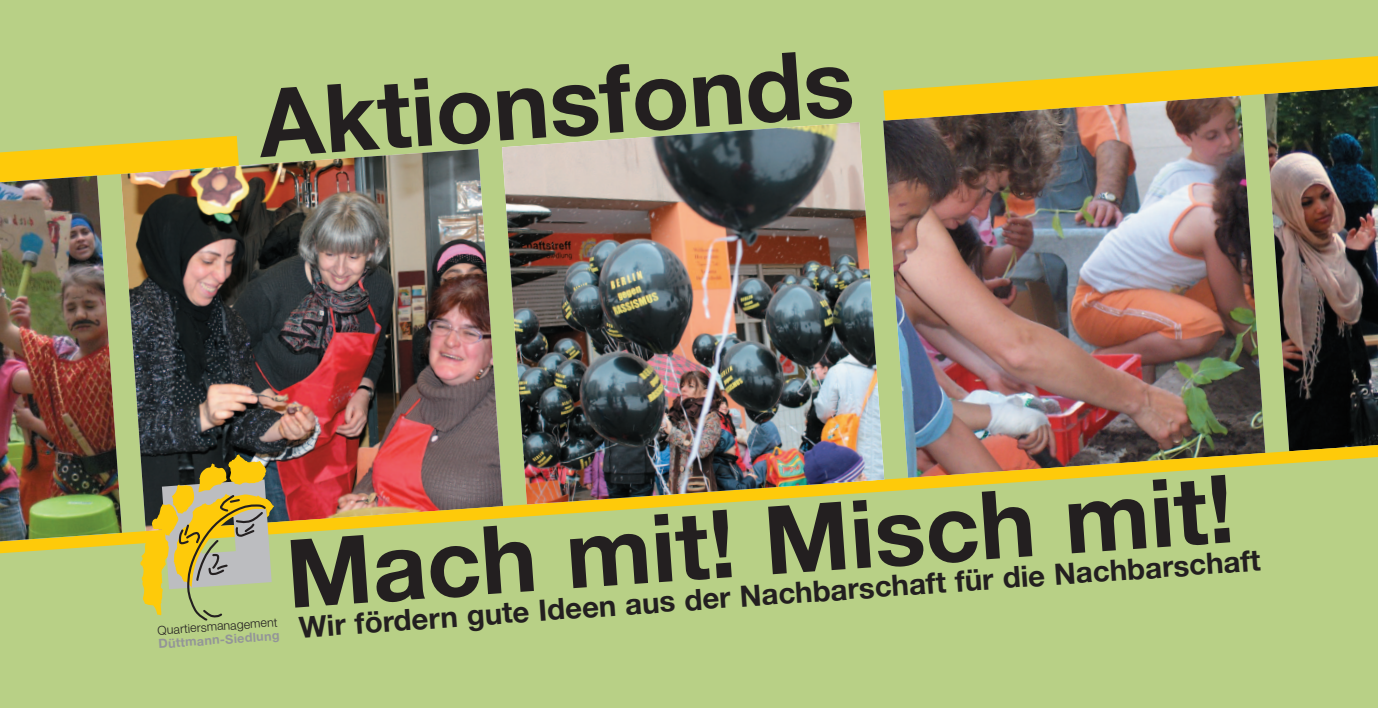
<style>
.page{position:relative;width:1378px;height:708px;background:#b8d086}
.page>*{position:absolute;margin:0;border:0;box-sizing:border-box;transform-origin:0 0}
.t1{font:700 94.73px "Helvetica Neue";color:#231f20}
.t2{font:700 29.47px "Helvetica Neue";color:#231f20}
.t3{font:700 12.6px "Helvetica Neue";color:#939598}
.t4{font:300 12.38px "Helvetica Neue";color:#231f20}
</style>
<div class="page">
<img style="left:122px;top:149px;width:377px;height:292px">
<img style="left:883px;top:120px;width:381px;height:321px">
<img style="left:1264px;top:120px;width:114px;height:321px">
<svg style="left:0;top:441px;width:1378px;height:113px"></svg>
<img style="left:502px;top:122px;width:382px;height:382px">
<svg style="left:0;top:136px;width:239px;height:48px"></svg>
<svg style="left:883px;top:56px;width:495px;height:64px"></svg>
<img style="left:0;top:176px;width:122px;height:366px">
<svg style="left:140px;top:454px;width:134px;height:167px"></svg>
<h1 class="t1" style="left:256px;top:90px;width:598px;rotate:-4deg">Aktionsfonds</h1>
<p class="t4" style="left:157px;top:626px;width:122px;rotate:-4deg">Quartiersmanagement</p>
<p class="t3" style="left:158px;top:639px;width:123px;rotate:-4deg">Düttmann-Siedlung</p>
<h1 class="t1" style="left:284px;top:541px;width:951px;rotate:-4deg">Mach mit! Misch mit!</h1>
<p class="t2" style="left:298px;top:617px;width:965px;rotate:-4deg">Wir fördern gute Ideen aus der Nachbarschaft für die Nachbarschaft</p>
</div>
